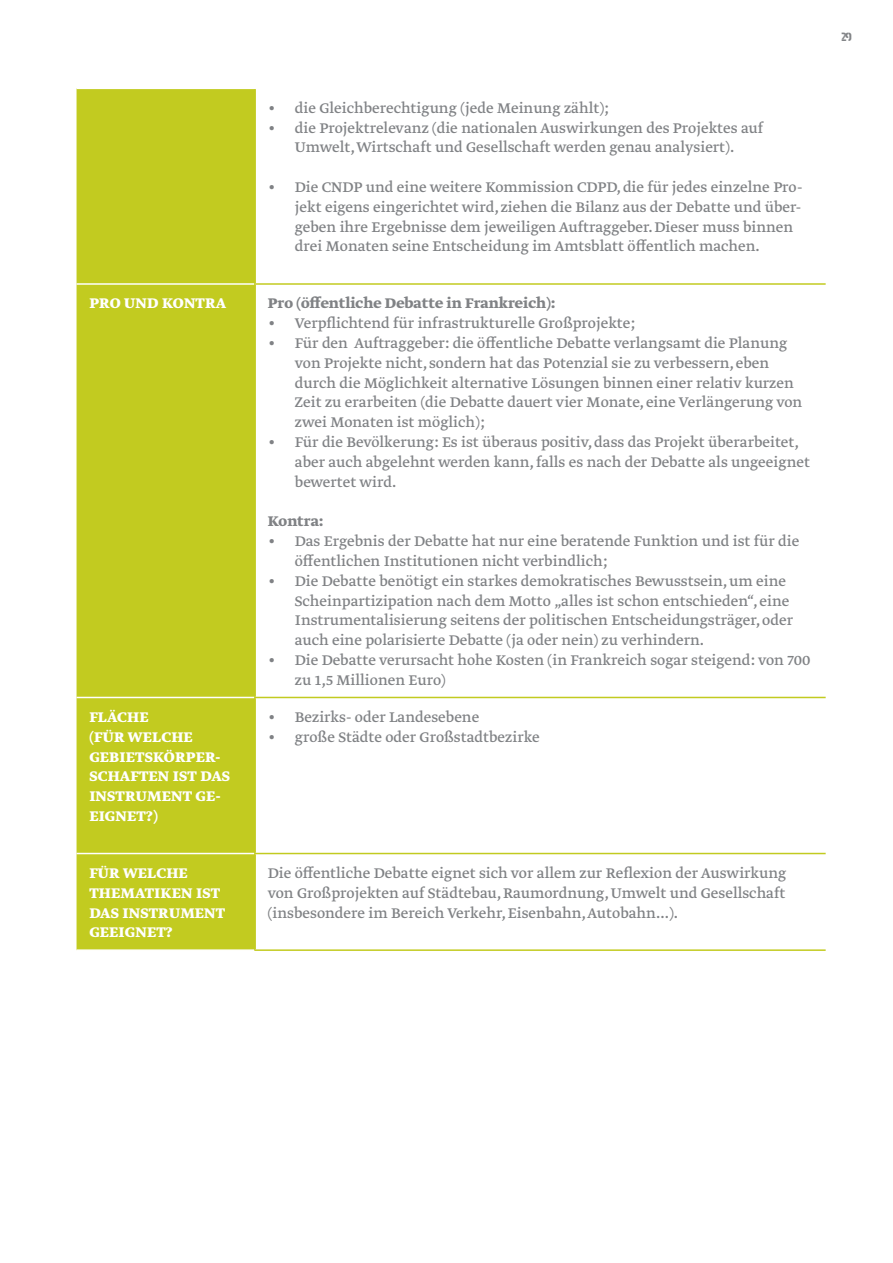
<style>
.page{position:relative;width:893px;height:1263px;background:#fff}
.page>*{position:absolute;margin:0;border:0;box-sizing:border-box;transform-origin:0 0}
.t1{font:16.5px/19.8px "Greta Text";color:#808285}
.t2{font:700 16.5px/19.8px "Greta Text";letter-spacing:.01em;color:#fff}
.t3{font:700 16.5px "Greta Text";color:#808285}
.t4{font:12px "Captureit";color:#808285}
</style>
<div class="page">
<div style="left:77px;top:89px;width:177px;height:860px;background:#c2cb20"></div>
<hr style="left:77px;top:283px;width:177px;height:2px;background:#fff">
<hr style="left:254px;top:89px;width:2px;height:194px;background:#c2cb20">
<hr style="left:254px;top:283px;width:572px;height:2px;background:#c2cb20">
<hr style="left:254px;top:285px;width:2px;height:412px;background:#c2cb20">
<hr style="left:77px;top:697px;width:177px;height:1px;background:#fff">
<hr style="left:77px;top:853px;width:177px;height:1px;background:#fff">
<hr style="left:254px;top:697px;width:572px;height:1px;background:#c2cb20">
<hr style="left:254px;top:698px;width:2px;height:155px;background:#c2cb20">
<hr style="left:254px;top:853px;width:572px;height:1px;background:#c2cb20">
<hr style="left:254px;top:854px;width:2px;height:95px;background:#c2cb20">
<hr style="left:254px;top:949px;width:572px;height:2px;background:#c2cb20">
<p class="t1" style="left:268px;top:99px;width:342px">• die Gleichberechtigung (jede Meinung zählt);</p>
<p class="t1" style="left:268px;top:119px;width:497px;text-align:center">• die Projektrelevanz (die nationalen Auswirkungen des Projektes auf<br>Umwelt, Wirtschaft und Gesellschaft werden genau analysiert).</p>
<p class="t1" style="left:295px;top:178px;width:509px;text-indent:-27px">• Die CNDP und eine weitere Kommission CDPD, die für jedes einzelne Pro&shy;jekt eigens eingerichtet wird, ziehen die Bilanz aus der Debatte und über&shy;geben ihre Ergebnisse dem jeweiligen Auftraggeber. Dieser muss binnen drei Monaten seine Entscheidung im Amtsblatt öffentlich machen.</p>
<p class="t2" style="left:89px;top:294px;width:138px">PRO UND KONTRA</p>
<p class="t3" style="left:268px;top:294px;width:289px">Pro (öffentliche Debatte in Frankreich):</p>
<p class="t1" style="left:268px;top:314px;width:369px">• Verpflichtend für infrastrukturelle Großprojekte;</p>
<p class="t1" style="left:295px;top:334px;width:509px;text-indent:-27px">• Für den Auftraggeber: die öffentliche Debatte verlangsamt die Planung von Projekte nicht, sondern hat das Potenzial sie zu verbessern, eben durch die Möglichkeit alternative Lösungen binnen einer relativ kurzen Zeit zu erarbeiten (die Debatte dauert vier Monate, eine Verlängerung von zwei Monaten ist möglich);</p>
<p class="t1" style="left:295px;top:433px;width:517px;text-indent:-27px">• Für die Bevölkerung: Es ist überaus positiv, dass das Projekt überarbeitet, aber auch abgelehnt werden kann, falls es nach der Debatte als ungeeignet bewertet wird.</p>
<p class="t3" style="left:268px;top:512px;width:57px">Kontra:</p>
<p class="t1" style="left:295px;top:532px;width:506px;text-indent:-27px">• Das Ergebnis der Debatte hat nur eine beratende Funktion und ist für die öffentlichen Institutionen nicht verbindlich;</p>
<p class="t1" style="left:295px;top:572px;width:500px;text-indent:-27px">• Die Debatte benötigt ein starkes demokratisches Bewusstsein, um eine Scheinpartizipation nach dem Motto „alles ist schon entschieden“, eine Instrumentalisierung seitens der politischen Entscheidungsträger, oder auch eine polarisierte Debatte (ja oder nein) zu verhindern.</p>
<p class="t1" style="left:295px;top:651px;width:517px;text-indent:-27px">• Die Debatte verursacht hohe Kosten (in Frankreich sogar steigend: von 700 zu 1,5 Millionen Euro)</p>
<p class="t2" style="left:89px;top:708px;width:142px">FLÄCHE<br>(FÜR WELCHE<br>GEBIETSKÖRPER-<br>SCHAFTEN IST DAS<br>INSTRUMENT GE-<br>EIGNET?)</p>
<p class="t1" style="left:268px;top:708px;width:213px">• Bezirks- oder Landesebene</p>
<p class="t1" style="left:268px;top:728px;width:274px">• große Städte oder Großstadtbezirke</p>
<p class="t2" style="left:89px;top:864px;width:137px">FÜR WELCHE<br>THEMATIKEN IST<br>DAS INSTRUMENT<br>GEEIGNET?</p>
<p class="t1" style="left:268px;top:864px;width:520px;text-align:justify">Die öffentliche Debatte eignet sich vor allem zur Reflexion der Auswirkung von Großprojekten auf Städtebau, Raumordnung, Umwelt und Gesellschaft (insbesondere im Bereich Verkehr, Eisenbahn, Autobahn...).</p>
<p class="t4" style="left:842px;top:30px;width:12px">29</p>
</div>
